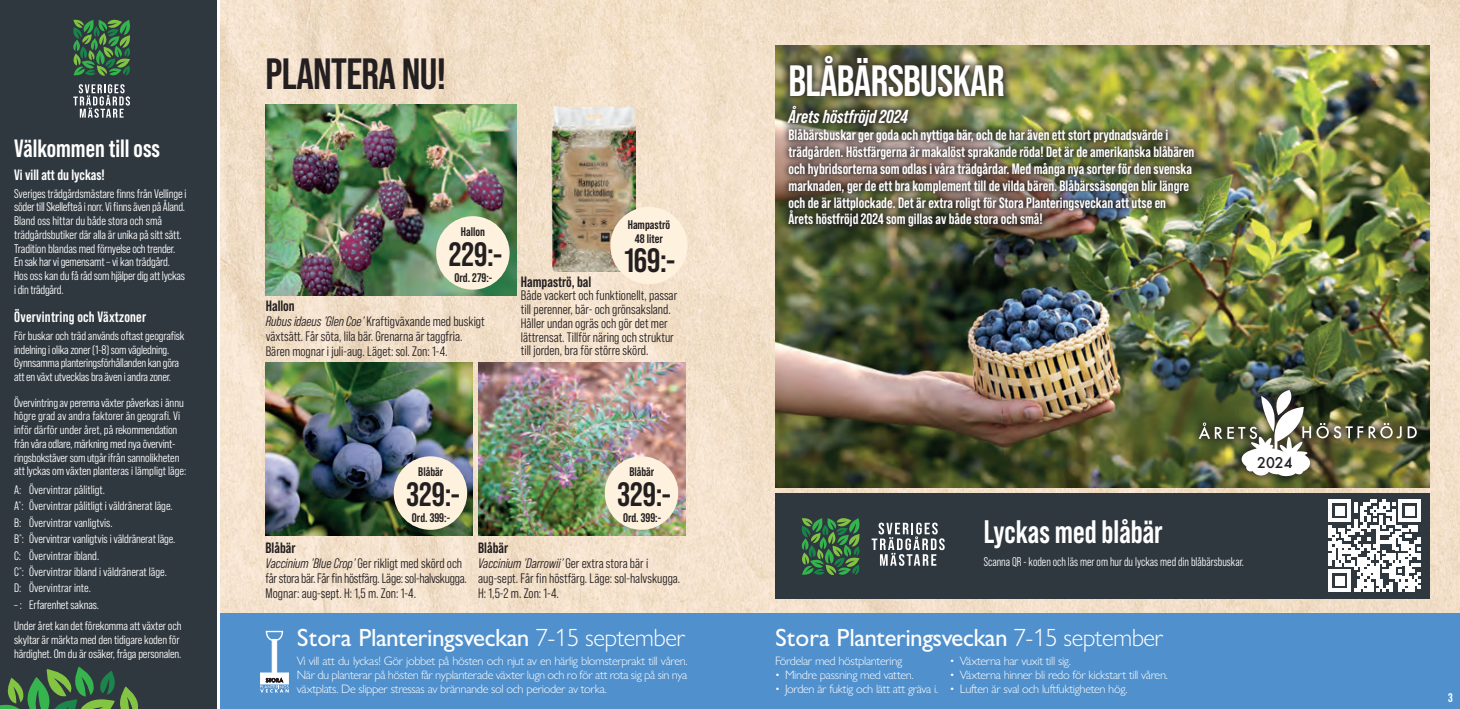
<style>
.page{position:relative;width:1460px;height:709px;background:#fff}
.page>*{position:absolute;margin:0;border:0;box-sizing:border-box;transform-origin:0 0}
.t1{font:700 43.75px "Bebas Neue Pro";letter-spacing:-.015em;color:#fff}
.t2{font:700 43.75px "Bebas Neue Pro";letter-spacing:-.015em;color:#231f20}
.t3{font:700 33.75px "Bebas Neue Pro";letter-spacing:.005em;color:#231f20}
.t4{font:700 32.5px "Bebas Neue Pro";color:#fff;scale:.95 1}
.t5{font:500 25px "Gill Sans Nova";letter-spacing:-.02em;color:#fff}
.t6{font:700 25px "Bebas Neue Pro";color:#fff}
.t7{font:italic 700 18.75px "Bebas Neue Pro";color:#fff}
.t8{font:700 15px/16.9px "Bebas Neue Pro";color:#fff}
.t9{font:700 15px "Bebas Neue Pro";color:#231f20}
.t10{font:500 14.38px "Futura";color:#231f20}
.t11{font:13.75px/15px "Bebas Neue Pro Middle";color:#231f20}
.t12{font:13.75px/15px "Bebas Neue Pro Middle";letter-spacing:-.02em;color:#231f20}
.t13{font:12.5px/13.8px "Bebas Neue Pro Middle";letter-spacing:-.01em;color:#fff}
.t14{font:700 12.5px/13.8px "Bebas Neue Pro";color:#231f20;text-align:center}
.t15{font:12.5px "Bebas Neue Pro Middle";letter-spacing:-.01em;color:#fff;scale:.95 1}
.t16{font:700 12.5px "Bebas Neue Pro";color:#fff}
.t17{font:12.25px/13.8px "Bebas Neue Pro Middle";letter-spacing:-.01em;color:#fff}
.t18{font:300 12.25px/13.8px "Gill Sans Nova";letter-spacing:-.03em;color:#fff;text-align:justify}
.s1{font-style:italic}
.s2{font-weight:300}
</style>
<div class="page">
<img style="left:221px;top:0;width:1239px;height:613px">
<div style="left:0;top:0;width:216px;height:709px;background:#30383f"></div>
<svg style="left:0;top:666px;width:138px;height:43px"></svg>
<svg style="left:73px;top:19px;width:57px;height:57px"></svg>
<svg style="left:73px;top:84px;width:57px;height:34px"></svg>
<div style="left:221px;top:613px;width:1239px;height:96px;background:#5090cc"></div>
<svg style="left:265px;top:631px;width:19px;height:10px"></svg>
<div style="left:272px;top:639px;width:5px;height:36px;background:#fff;border:1px solid #fff"></div>
<div style="left:260px;top:673px;width:29px;height:11px;background:#fff;border:1px solid #fff"></div>
<svg style="left:260px;top:678px;width:29px;height:14px"></svg>
<img style="left:775px;top:45px;width:654px;height:442px">
<div style="left:782px;top:47px;width:230px;height:57px;background:#231f20;opacity:.75"></div>
<div style="left:780px;top:98px;width:422px;height:137px;background:#231f20;opacity:.75"></div>
<div style="left:1189px;top:380px;width:237px;height:106px;background:#231f20;opacity:.75"></div>
<img style="left:1199px;top:390px;width:218px;height:86px">
<img style="left:266px;top:362px;width:207px;height:173px">
<img style="left:478px;top:362px;width:207px;height:173px">
<img style="left:266px;top:105px;width:250px;height:190px">
<div style="left:775px;top:494px;width:654px;height:105px;background:#30383f"></div>
<svg style="left:872px;top:522px;width:73px;height:44px"></svg>
<svg style="left:801px;top:518px;width:59px;height:57px"></svg>
<img style="left:551px;top:107px;width:85px;height:164px">
<svg style="left:1329px;top:499px;width:92px;height:92px"></svg>
<div style="left:610px;top:207px;width:78px;height:77px;background:#fef2de;border-radius:50%"></div>
<div style="left:436px;top:216px;width:74px;height:74px;background:#fef2de;border-radius:50%"></div>
<div style="left:394px;top:456px;width:73px;height:74px;background:#fef2de;border-radius:50%"></div>
<div style="left:605px;top:456px;width:73px;height:74px;background:#fef2de;border-radius:50%"></div>
<h3 class="t6" style="left:14px;top:134px;width:147px">Välkommen till oss</h3>
<p class="t8" style="left:14px;top:166px;width:92px">Vi vill att du lyckas!</p>
<p class="t13" style="left:14px;top:186px;width:174px">Sveriges trädgårdsmästare finns från Vellinge i söder till Skellefteå i norr. Vi finns även på Åland.<br>Bland oss hittar du både stora och små trädgårdsbutiker där alla är unika på sitt sätt.<br>Tradition blandas med förnyelse och trender.<br>En sak har vi gemensamt – vi kan trädgård.<br>Hos oss kan du få råd som hjälper dig att lyckas i din trädgård.</p>
<p class="t8" style="left:14px;top:308px;width:134px">Övervintring och Växtzoner</p>
<p class="t17" style="left:14px;top:329px;width:172px">För buskar och träd används oftast geografisk indelning i olika zoner (1-8) som vägledning.<br>Gynnsamma planteringsförhållanden kan göra att en växt utvecklas bra även i andra zoner.</p>
<p class="t17" style="left:14px;top:395px;width:174px">Övervintring av perenna växter påverkas i ännu högre grad av andra faktorer än geografi. Vi inför därför under året, på rekommendation från våra odlare, märkning med nya övervint&shy;ringsbokstäver som utgår ifrån sannolikheten att lyckas om växten planteras i lämpligt läge:</p>
<p class="t17" style="left:14px;top:481px;width:163px;line-height:16.4px">A: Övervintrar pålitligt.<br>A<sup>*</sup>: Övervintrar pålitligt i väldränerat läge.<br>B: Övervintrar vanligtvis.<br>B<sup>*</sup>: Övervintrar vanligtvis i väldränerat läge.<br>C: Övervintrar ibland.<br>C<sup>*</sup>: Övervintrar ibland i väldränerat läge.<br>D: Övervintrar inte.</p>
<p class="t17" style="left:14px;top:594px;width:169px;line-height:21.2px">– : Erfarenhet saknas.<br>Under året kan det förekomma att växter och</p>
<p class="t17" style="left:14px;top:632px;width:169px">skyltar är märkta med den tidigare koden för härdighet. Om du är osäker, fråga personalen.</p>
<h1 class="t2" style="left:266px;top:49px;width:182px">PLANTERA NU!</h1>
<p class="t14" style="left:461px;top:225px;width:26px">Hallon</p>
<p class="t14" style="left:455px;top:270px;width:39px">Ord. 279:-</p>
<h2 class="t3" style="left:449px;top:235px;width:55px">229:-</h2>
<p class="t9" style="left:266px;top:297px;width:30px">Hallon</p>
<p class="t11" style="left:266px;top:314px;width:220px"><span class="s1">Rubus idaeus ’Glen Coe’</span> Kraftigväxande med buskigt växtsätt. Får söta, lila bär. Grenarna är taggfria.<br>Bären mognar i juli-aug. Läget: sol. Zon: 1-4.</p>
<p class="t14" style="left:628px;top:218px;width:44px">Hampaströ<br>48 liter</p>
<h2 class="t3" style="left:624px;top:241px;width:52px">169:-</h2>
<p class="t9" style="left:521px;top:273px;width:72px">Hampaströ, bal</p>
<p class="t11" style="left:521px;top:289px;width:158px;line-height:13.8px">Både vackert och funktionellt, passar till perenner, bär- och grönsaksland.<br>Håller undan ogräs och gör det mer lättrensat. Tillför näring och struktur till jorden, bra för större skörd.</p>
<p class="t14" style="left:418px;top:465px;width:26px">Blåbär</p>
<p class="t14" style="left:412px;top:510px;width:40px">Ord. 399:-</p>
<h2 class="t3" style="left:406px;top:475px;width:55px">329:-</h2>
<p class="t14" style="left:629px;top:465px;width:26px">Blåbär</p>
<p class="t14" style="left:623px;top:510px;width:40px">Ord. 399:-</p>
<h2 class="t3" style="left:617px;top:475px;width:55px">329:-</h2>
<p class="t9" style="left:266px;top:539px;width:31px">Blåbär</p>
<p class="t12" style="left:266px;top:556px;width:203px"><span class="s1">Vaccinium ’Blue Crop’</span> Ger rikligt med skörd och får stora bär. Får fin höstfärg. Läge: sol-halvskugga.<br>Mognar: aug-sept. H: 1,5 m. Zon: 1-4.</p>
<p class="t9" style="left:478px;top:539px;width:31px">Blåbär</p>
<p class="t11" style="left:478px;top:556px;width:204px"><span class="s1">Vaccinium ’Darrowii’</span> Ger extra stora bär i aug-sept. Får fin höstfärg. Läge: sol-halvskugga.<br>H: 1,5-2 m. Zon: 1-4.</p>
<h3 class="t5" style="left:297px;top:622px;width:390px">Stora Planteringsveckan <span class="s2">7-15 september</span></h3>
<p class="t18" style="left:297px;top:654px;width:392px">Vi vill att du lyckas! Gör jobbet på hösten och njut av en härlig blomsterprakt till våren.<br>När du planterar på hösten får nyplanterade växter lugn och ro för att rota sig på sin nya växtplats. De slipper stressas av brännande sol och perioder av torka.</p>
<h1 class="t1" style="left:788px;top:55px;width:218px">BLÅBÄRSBUSKAR</h1>
<h3 class="t7" style="left:788px;top:106px;width:121px">Årets höstfröjd 2024</h3>
<p class="t8" style="left:788px;top:126px;width:407px">Blåbärsbuskar ger goda och nyttiga bär, och de har även ett stort prydnadsvärde i trädgården. Höstfärgerna är makalöst sprakande röda! Det är de amerikanska blåbären och hybridsorterna som odlas i våra trädgårdar. Med många nya sorter för den svenska marknaden, ger de ett bra komplement till de vilda bären. Blåbärssäsongen blir längre och de är lättplockade. Det är extra roligt för Stora Planteringsveckan att utse en Årets höstfröjd 2024 som gillas av både stora och små!</p>
<p class="t10" style="left:1257px;top:452px;width:37px">2024</p>
<h3 class="t4" style="left:984px;top:512px;width:190px">Lyckas med blåbär</h3>
<p class="t15" style="left:984px;top:555px;width:275px">Scanna QR - koden och läs mer om hur du lyckas med din blåbärsbuskar.</p>
<h3 class="t5" style="left:775px;top:622px;width:390px">Stora Planteringsveckan <span class="s2">7-15 september</span></h3>
<p class="t18" style="left:775px;top:654px;width:129px">Fördelar med höstplantering</p>
<p class="t18" style="left:775px;top:668px;width:140px">• Mindre passning med vatten.</p>
<p class="t18" style="left:775px;top:681px;width:165px">• Jorden är fuktig och lätt att gräva i.</p>
<p class="t18" style="left:950px;top:654px;width:123px">• Växterna har vuxit till sig.</p>
<p class="t18" style="left:950px;top:668px;width:219px">• Växterna hinner bli redo för kickstart till våren.</p>
<p class="t18" style="left:950px;top:681px;width:179px">• Luften är sval och luftfuktigheten hög.</p>
<p class="t16" style="left:1448px;top:690px;width:6px">3</p>
</div>
